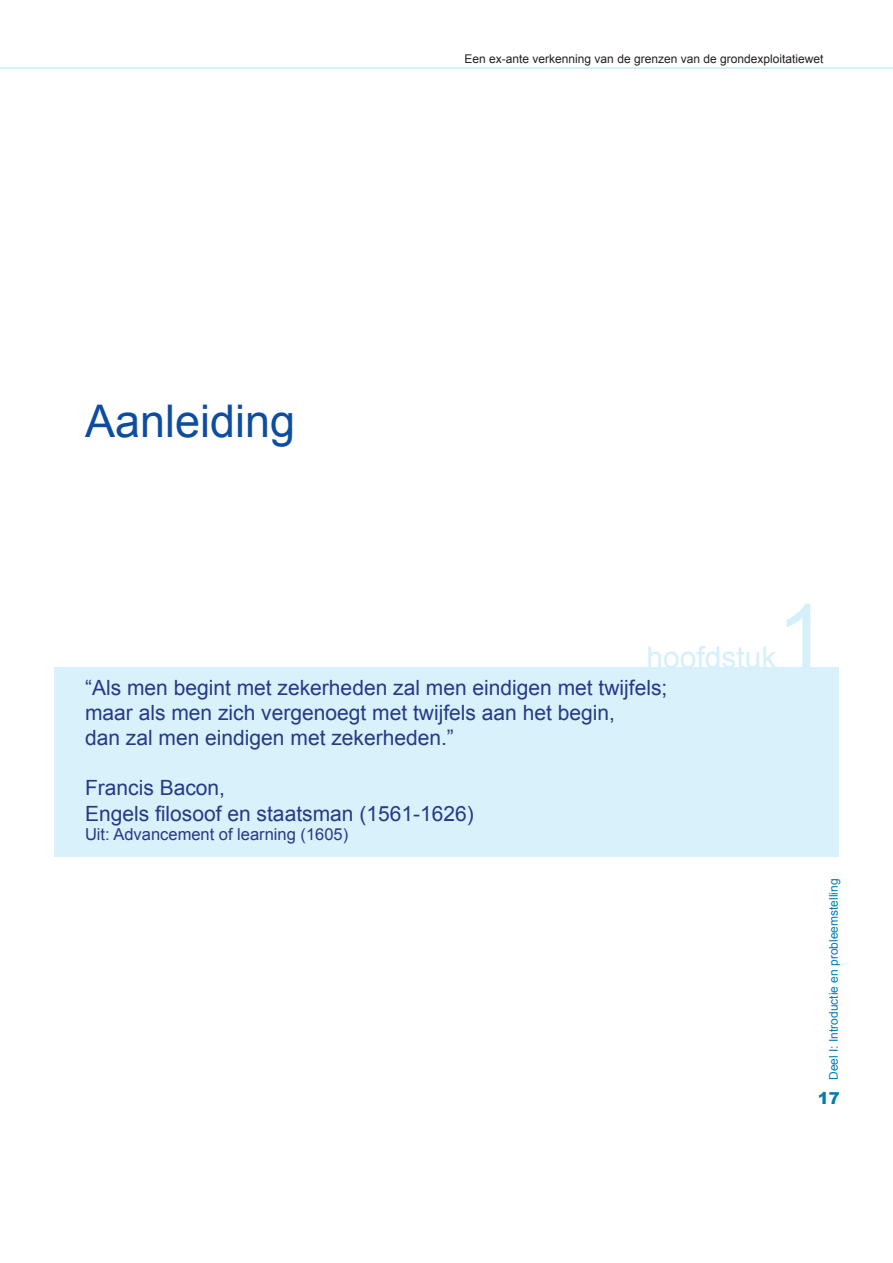
<style>
.page{position:relative;width:893px;height:1263px;background:#fff}
.page>*{position:absolute;margin:0;border:0;box-sizing:border-box;transform-origin:0 0}
.t1{font:90px "Arial";color:#d6f0fb}
.t2{font:45px "Arial";color:#0d4da1}
.t3{font:30px "Arial";color:#d6f0fb}
.t4{font:21px/25.2px "Arial";color:#273987}
.t5{font:16.5px "Arial";color:#273987}
.t6{font:900 16.5px "Arial";color:#007fae}
.t7{font:12px "Arial";color:#231f20}
.t8{font:12px "Arial";color:#007fae}
</style>
<div class="page">
<div style="left:54px;top:668px;width:785px;height:189px;background:#d8f1fb"></div>
<hr style="left:0;top:67px;width:893px;height:2px;background:#d6f0fb">
<h2 class="t2" style="left:85px;top:391px;width:212px">Aanleiding</h2>
<p class="t7" style="left:465px;top:51px;width:360px">Een ex-ante verkenning van de grenzen van de grondexploitatiewet</p>
<h3 class="t3" style="left:646px;top:638px;width:132px">hoofdstuk</h3>
<h1 class="t1" style="left:777px;top:578px;width:52px">1</h1>
<p class="t4" style="left:85px;top:675px;width:584px">“Als men begint met zekerheden zal men eindigen met twijfels; maar als men zich vergenoegt met twijfels aan het begin,<br>dan zal men eindigen met zekerheden.”</p>
<p class="t4" style="left:85px;top:776px;width:390px">Francis Bacon,<br>Engels filosoof en staatsman (1561-1626)</p>
<p class="t5" style="left:85px;top:824px;width:265px">Uit: Advancement of learning (1605)</p>
<p class="t8" style="left:826px;top:1080px;width:203px;rotate:-90deg">Deel I: Introductie en probleemstelling</p>
<p class="t6" style="left:818px;top:1086px;width:24px">17</p>
</div>
